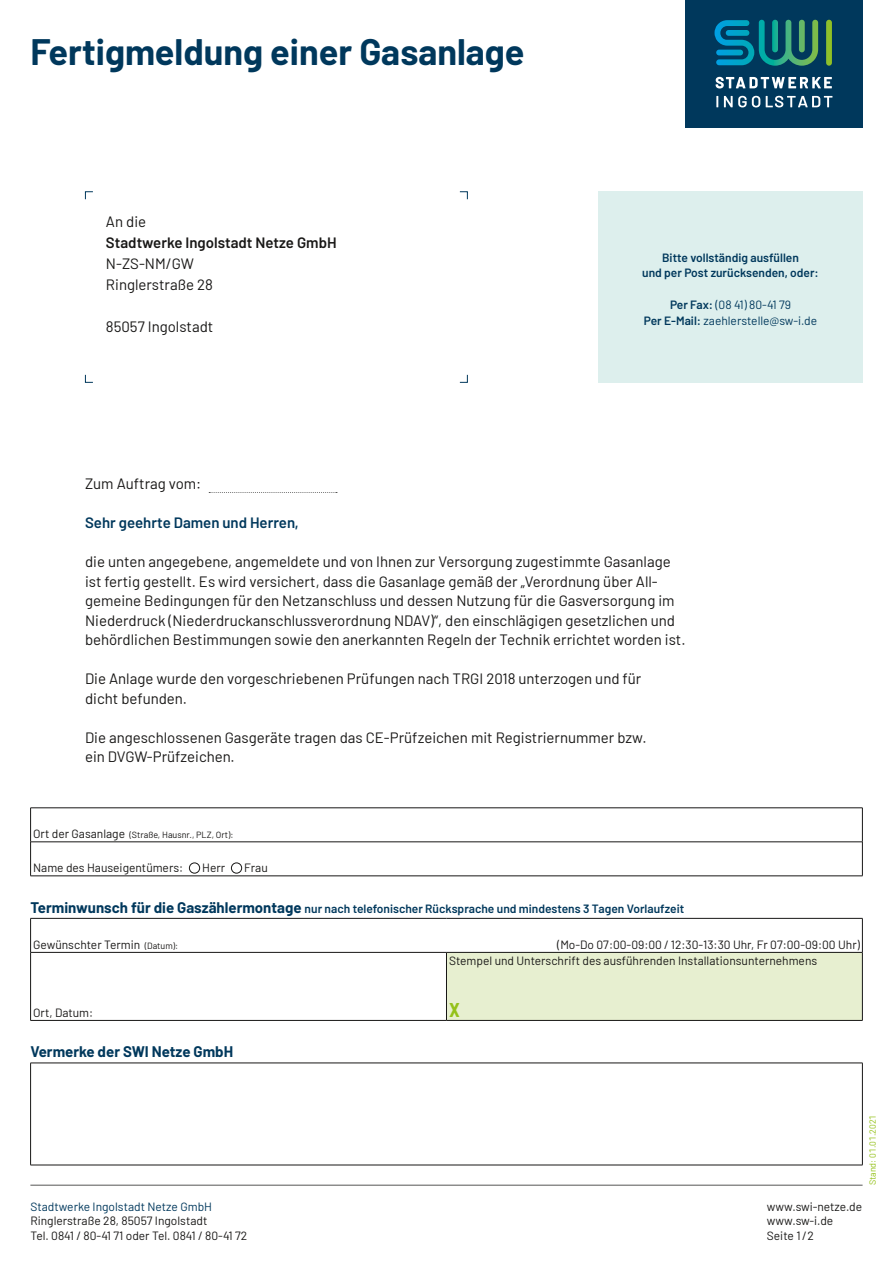
<style>
.page{position:relative;width:893px;height:1263px;background:#fff}
.page>*{position:absolute;margin:0;border:0;box-sizing:border-box;transform-origin:0 0}
.swi20-Titel_h1_Titel{font:700 36px "Barlow";color:#00385c}
.t1{font:700 semi-condensed 19.5px "Barlow";color:#94c11a}
.swi20-Text_p_Fliesstext_Anschreiben{font:15px/19.5px "Barlow";color:#181716}
.swi20-Text_p_Fliesstext_Abstand0{font:15px "Barlow";color:#181716}
.swi20-Text_p_Fliesstext_Abstand0-2{font:600 15px "Barlow";color:#181716}
.swi20-Text_p_Fliesstext_Anschreiben-2{font:600 15px "Barlow";color:#00385c}
.swi20-Vertrag_h2_Vertragsziffer{font:700 15px "Barlow";color:#00385c}
.swi20-Form_p_Feldbeschriftung_Form{font:12px "Barlow";color:#181716}
.swi20-Vertrag_h2_Vertragsziffer-2{font:600 12px "Barlow";color:#00385c}
.swi20-Fuss_p_Adresse{font:12px "Barlow";color:#181716}
.swi20-Hinweis_zentriert{font:600 12px/15.8px "Barlow";color:#00385c;text-align:center}
.swi20-Hinweis_zentriert-2{font:12px/15.8px "Barlow";color:#00385c;text-align:center}
.swi20-Fuss_p_Web{font:12px/14.2px "Barlow";color:#181716}
.swi20-Fuss_p_Adresse-2{font:12px "Barlow";color:#00385c}
.swi20-Form_p_Feldbeschriftung_Form-2{font:9px "Barlow";color:#181716}
.t2{font:9px "Barlow";color:#94c11a}
.s1{font-weight:600}
.s2{font-size:12px}
.s3{font-weight:700;font-size:15px}
.s4{font-size:9px}
</style>
<div class="page">
<hr style="left:30px;top:1185px;width:833px;height:1px;background:#565655">
<div style="left:685px;top:0;width:178px;height:128px;background:#00385c"></div>
<svg style="left:714px;top:20px;width:118px;height:46px"></svg>
<svg style="left:716px;top:77px;width:116px;height:11px"></svg>
<svg style="left:716px;top:96px;width:2px;height:11px"></svg>
<svg style="left:724px;top:96px;width:36px;height:11px"></svg>
<svg style="left:766px;top:96px;width:66px;height:11px"></svg>
<div style="left:598px;top:191px;width:265px;height:192px;background:#ddefed"></div>
<svg style="left:209px;top:492px;width:128px;height:1px"></svg>
<svg style="left:31px;top:808px;width:831px;height:67px"></svg>
<hr style="left:862px;top:808px;width:1px;height:34px;background:#181716">
<hr style="left:862px;top:842px;width:1px;height:34px;background:#181716">
<hr style="left:30px;top:807px;width:833px;height:1px;background:#181716">
<hr style="left:30px;top:808px;width:1px;height:34px;background:#181716">
<hr style="left:30px;top:841px;width:833px;height:1px;background:#181716">
<hr style="left:30px;top:842px;width:1px;height:34px;background:#181716">
<hr style="left:30px;top:875px;width:833px;height:1px;background:#181716">
<div style="left:189px;top:863px;width:11px;height:10px;background:#fff;border-radius:50%"></div>
<div style="left:189px;top:863px;width:11px;height:10px;border:1px solid #181716;border-radius:50%"></div>
<div style="left:231px;top:863px;width:11px;height:10px;background:#fff;border-radius:50%"></div>
<div style="left:231px;top:863px;width:11px;height:10px;border:1px solid #181716;border-radius:50%"></div>
<svg style="left:31px;top:919px;width:831px;height:101px"></svg>
<div style="left:446px;top:952px;width:416px;height:68px;background:#e7efd0"></div>
<hr style="left:862px;top:918px;width:1px;height:34px;background:#181716">
<hr style="left:30px;top:918px;width:416px;height:1px;background:#181716">
<hr style="left:30px;top:918px;width:1px;height:34px;background:#181716">
<hr style="left:446px;top:918px;width:417px;height:1px;background:#181716">
<hr style="left:30px;top:952px;width:416px;height:1px;background:#181716">
<hr style="left:30px;top:952px;width:1px;height:68px;background:#181716">
<hr style="left:30px;top:1020px;width:416px;height:1px;background:#181716">
<hr style="left:446px;top:952px;width:417px;height:1px;background:#181716">
<hr style="left:446px;top:952px;width:1px;height:68px;background:#181716">
<hr style="left:862px;top:952px;width:1px;height:68px;background:#181716">
<hr style="left:446px;top:1020px;width:417px;height:1px;background:#181716">
<hr style="left:862px;top:1063px;width:1px;height:102px;background:#181716">
<hr style="left:30px;top:1063px;width:833px;height:1px;background:#181716">
<hr style="left:30px;top:1063px;width:1px;height:102px;background:#181716">
<hr style="left:30px;top:1165px;width:833px;height:1px;background:#181716">
<h1 class="swi20-Titel_h1_Titel" style="left:30px;top:26px;width:496px">Fertigmeldung einer Gasanlage</h1>
<p class="swi20-Text_p_Fliesstext_Abstand0" style="left:106px;top:211px;width:42px">An die</p>
<p class="swi20-Text_p_Fliesstext_Abstand0-2" style="left:106px;top:232px;width:232px">Stadtwerke Ingolstadt Netze GmbH</p>
<p class="swi20-Text_p_Fliesstext_Abstand0" style="left:106px;top:253px;width:89px">N-ZS-NM/GW</p>
<p class="swi20-Text_p_Fliesstext_Abstand0" style="left:106px;top:274px;width:108px">Ringlerstraße 28</p>
<p class="swi20-Text_p_Fliesstext_Abstand0" style="left:106px;top:316px;width:109px">85057 Ingolstadt</p>
<p class="swi20-Hinweis_zentriert" style="left:642px;top:248px;width:178px">Bitte vollständig ausfüllen<br>und per Post zurücksenden, oder:</p>
<p class="swi20-Hinweis_zentriert-2" style="left:644px;top:296px;width:175px"><span class="s1">Per Fax:</span> (08 41) 80-41 79<br><span class="s1">Per E-Mail:</span> zaehlerstelle@sw-i.de</p>
<p class="swi20-Text_p_Fliesstext_Anschreiben" style="left:85px;top:473px;width:118px">Zum Auftrag vom:</p>
<p class="swi20-Text_p_Fliesstext_Anschreiben-2" style="left:85px;top:512px;width:215px">Sehr geehrte Damen und Herren,</p>
<p class="swi20-Text_p_Fliesstext_Anschreiben" style="left:85px;top:551px;width:602px">die unten angegebene, angemeldete und von Ihnen zur Versorgung zugestimmte Gasanlage ist fertig gestellt. Es wird versichert, dass die Gasanlage gemäß der „Verordnung über All&shy;gemeine Bedingungen für den Netzanschluss und dessen Nutzung für die Gasversorgung im Niederdruck (Niederdruckanschlussverordnung NDAV)“, den einschlägigen gesetzlichen und behördlichen Bestimmungen sowie den anerkannten Regeln der Technik errichtet worden ist.</p>
<p class="swi20-Text_p_Fliesstext_Anschreiben" style="left:85px;top:668px;width:558px">Die Anlage wurde den vorgeschriebenen Prüfungen nach TRGI 2018 unterzogen und für dicht befunden.</p>
<p class="swi20-Text_p_Fliesstext_Anschreiben" style="left:85px;top:726px;width:563px">Die angeschlossenen Gasgeräte tragen das CE-Prüfzeichen mit Registriernummer bzw. ein DVGW-Prüfzeichen.</p>
<p class="swi20-Form_p_Feldbeschriftung_Form-2" style="left:33px;top:829px;width:202px"><span class="s2">Ort der Gasanlage</span> (Straße, Hausnr., PLZ, Ort):</p>
<p class="swi20-Form_p_Feldbeschriftung_Form" style="left:33px;top:859px;width:152px">Name des Hauseigentümers:</p>
<p class="swi20-Form_p_Feldbeschriftung_Form" style="left:202px;top:859px;width:24px">Herr</p>
<p class="swi20-Form_p_Feldbeschriftung_Form" style="left:244px;top:859px;width:25px">Frau</p>
<h2 class="swi20-Vertrag_h2_Vertragsziffer-2" style="left:30px;top:900px;width:655px"><span class="s3">Terminwunsch für die Gaszählermontage</span> nur nach telefonischer Rücksprache und mindestens 3 Tagen Vorlaufzeit</h2>
<p class="swi20-Form_p_Feldbeschriftung_Form" style="left:33px;top:936px;width:147px">Gewünschter Termin <span class="s4">(Datum):</span></p>
<p class="swi20-Form_p_Feldbeschriftung_Form" style="left:557px;top:936px;width:304px">(Mo-Do 07:00-09:00 / 12:30-13:30 Uhr, Fr 07:00-09:00 Uhr)</p>
<p class="swi20-Form_p_Feldbeschriftung_Form" style="left:33px;top:1004px;width:62px">Ort, Datum:</p>
<h2 class="swi20-Vertrag_h2_Vertragsziffer" style="left:30px;top:1041px;width:204px">Vermerke der SWI Netze GmbH</h2>
<p class="swi20-Form_p_Feldbeschriftung_Form" style="left:449px;top:952px;width:370px">Stempel und Unterschrift des ausführenden Installationsunternehmens</p>
<h2 class="t1" style="left:449px;top:996px;width:12px">X</h2>
<p class="swi20-Fuss_p_Adresse-2" style="left:30px;top:1198px;width:183px">Stadtwerke Ingolstadt Netze GmbH</p>
<p class="swi20-Fuss_p_Adresse" style="left:30px;top:1212px;width:179px">Ringlerstraße 28, 85057 Ingolstadt</p>
<p class="swi20-Fuss_p_Adresse" style="left:30px;top:1226px;width:218px">Tel. 0841 / 80-41 71 oder Tel. 0841 / 80-41 72</p>
<p class="swi20-Fuss_p_Web" style="left:767px;top:1198px;width:97px">www.swi-netze.de</p>
<p class="swi20-Fuss_p_Web" style="left:767px;top:1213px;width:68px">www.sw-i.de<br>Seite 1 /2</p>
<p class="t2" style="left:866px;top:1185px;width:72px;rotate:-90deg">Stand: 01.01.2021</p>
</div>
